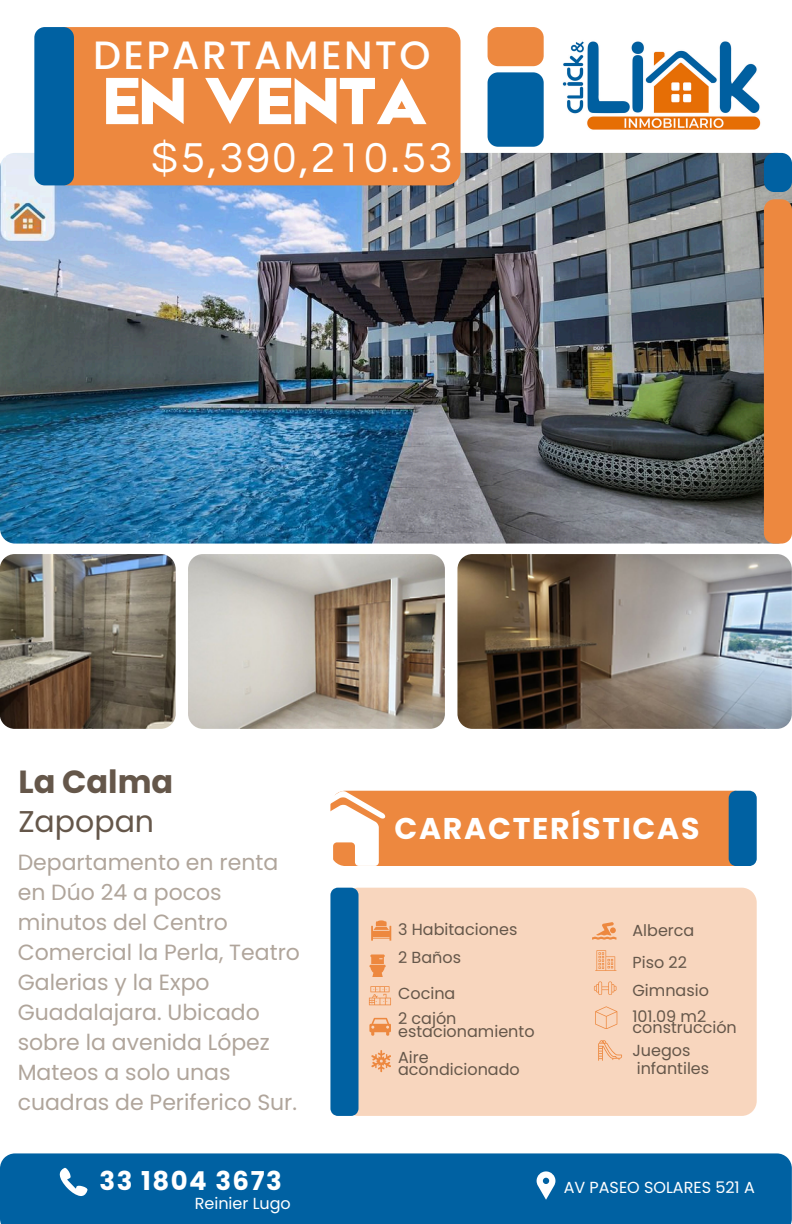
<style>
.page{position:relative;width:792px;height:1224px;background:#fff}
.page>*{position:absolute;margin:0;border:0;box-sizing:border-box;transform-origin:0 0}
.t1{font:71.2px "Etna";letter-spacing:-.005em;color:#fff}
.t2{font:43.6px "Questrial";letter-spacing:.06em;color:#fff}
.t3{font:500 39.4px "Poppins";letter-spacing:.06em;color:#fff}
.t4{font:700 32px "Poppins";color:#65574a}
.t5{font:700 30px "Poppins";letter-spacing:.06em;color:#fff}
.t6{font:30px "Poppins";color:#65574a}
.t7{font:700 26px "Poppins";letter-spacing:.06em;color:#fff}
.t8{font:22px/30px "Poppins";color:#b0a59b}
.t9{font:16px/13.4px "Poppins";color:#65574a}
.t10{font:16px "Poppins";color:#fff}
</style>
<div class="page">
<img style="left:0;top:153px;width:792px;height:391px;border-radius:15px">
<img style="left:0;top:554px;width:176px;height:175px;border-radius:15px">
<img style="left:188px;top:554px;width:257px;height:175px;border-radius:15px">
<img style="left:457px;top:554px;width:335px;height:175px">
<div style="left:488px;top:72px;width:56px;height:75px;background:#0061a2;border-radius:10px"></div>
<div style="left:67px;top:27px;width:393px;height:158px;background:#ed883f"></div>
<div style="left:359px;top:888px;width:398px;height:228px;background:#f8d6be"></div>
<div style="left:0;top:1153px;width:792px;height:71px;background:#0061a2"></div>
<div style="left:488px;top:27px;width:56px;height:39px;background:#ed883f;border-radius:10px"></div>
<div style="left:764px;top:153px;width:28px;height:39px;background:#0061a2;border-radius:10px"></div>
<div style="left:34px;top:27px;width:40px;height:158px;background:#0061a2;border-radius:10px"></div>
<div style="left:764px;top:199px;width:28px;height:345px;background:#ed883f;border-radius:10px"></div>
<svg style="left:330px;top:888px;width:29px;height:228px;background:#0966a4"></svg>
<svg style="left:330px;top:791px;width:427px;height:75px;background:#df8e54"></svg>
<svg style="left:371px;top:920px;width:20px;height:21px"></svg>
<svg style="left:369px;top:1018px;width:21px;height:18px"></svg>
<svg style="left:369px;top:955px;width:17px;height:22px"></svg>
<svg style="left:537px;top:1171px;width:18px;height:29px"></svg>
<img style="left:562px;top:41px;width:199px;height:89px">
<svg style="left:369px;top:986px;width:22px;height:19px"></svg>
<svg style="left:595px;top:1006px;width:22px;height:23px"></svg>
<svg style="left:60px;top:1168px;width:28px;height:28px"></svg>
<svg style="left:595px;top:950px;width:21px;height:21px"></svg>
<svg style="left:592px;top:922px;width:24px;height:18px"></svg>
<svg style="left:594px;top:981px;width:22px;height:14px"></svg>
<svg style="left:371px;top:1050px;width:20px;height:22px"></svg>
<svg style="left:598px;top:1040px;width:24px;height:21px"></svg>
<p class="t3" style="left:93px;top:28px;width:339px">DEPARTAMENTO</p>
<p class="t1" style="left:104px;top:51px;width:325px">EN VENTA</p>
<p class="t2" style="left:151px;top:136px;width:303px">$5,390,210.53</p>
<p class="t4" style="left:18px;top:759px;width:156px">La Calma</p>
<p class="t6" style="left:18px;top:800px;width:137px">Zapopan</p>
<p class="t8" style="left:18px;top:847px;width:284px">Departamento en renta en Dúo 24 a pocos minutos del Centro<br>Comercial la Perla, Teatro<br>Galerias y la Expo<br>Guadalajara. Ubicado sobre la avenida López<br>Mateos a solo unas cuadras de Periferico Sur.</p>
<p class="t7" style="left:99px;top:1162px;width:184px">33 1804 3673</p>
<p class="t10" style="left:195px;top:1192px;width:98px">Reinier Lugo</p>
<h5 class="t5" style="left:394px;top:807px;width:307px">CARACTERÍSTICAS</h5>
<p class="t9" style="left:398px;top:922px;width:121px">3 Habitaciones</p>
<h4 class="t9" style="left:398px;top:951px;width:64px">2 Baños</h4>
<p class="t9" style="left:632px;top:924px;width:63px">Alberca</p>
<p class="t9" style="left:632px;top:955px;width:56px">Piso 22</p>
<p class="t9" style="left:398px;top:986px;width:59px">Cocina</p>
<p class="t9" style="left:632px;top:984px;width:78px">Gimnasio</p>
<p class="t9" style="left:398px;top:1012px;width:138px">2 cajón estacionamiento</p>
<p class="t9" style="left:632px;top:1010px;width:75px">101.09 m2</p>
<p class="t9" style="left:632px;top:1020px;width:106px">construcción</p>
<p class="t9" style="left:398px;top:1051px;width:123px;line-height:12px">Aire acondicionado</p>
<p class="t9" style="left:632px;top:1044px;width:60px">Juegos</p>
<p class="t9" style="left:637px;top:1061px;width:74px">infantiles</p>
<p class="t10" style="left:564px;top:1176px;width:193px">AV PASEO SOLARES 521 A</p>
</div>
